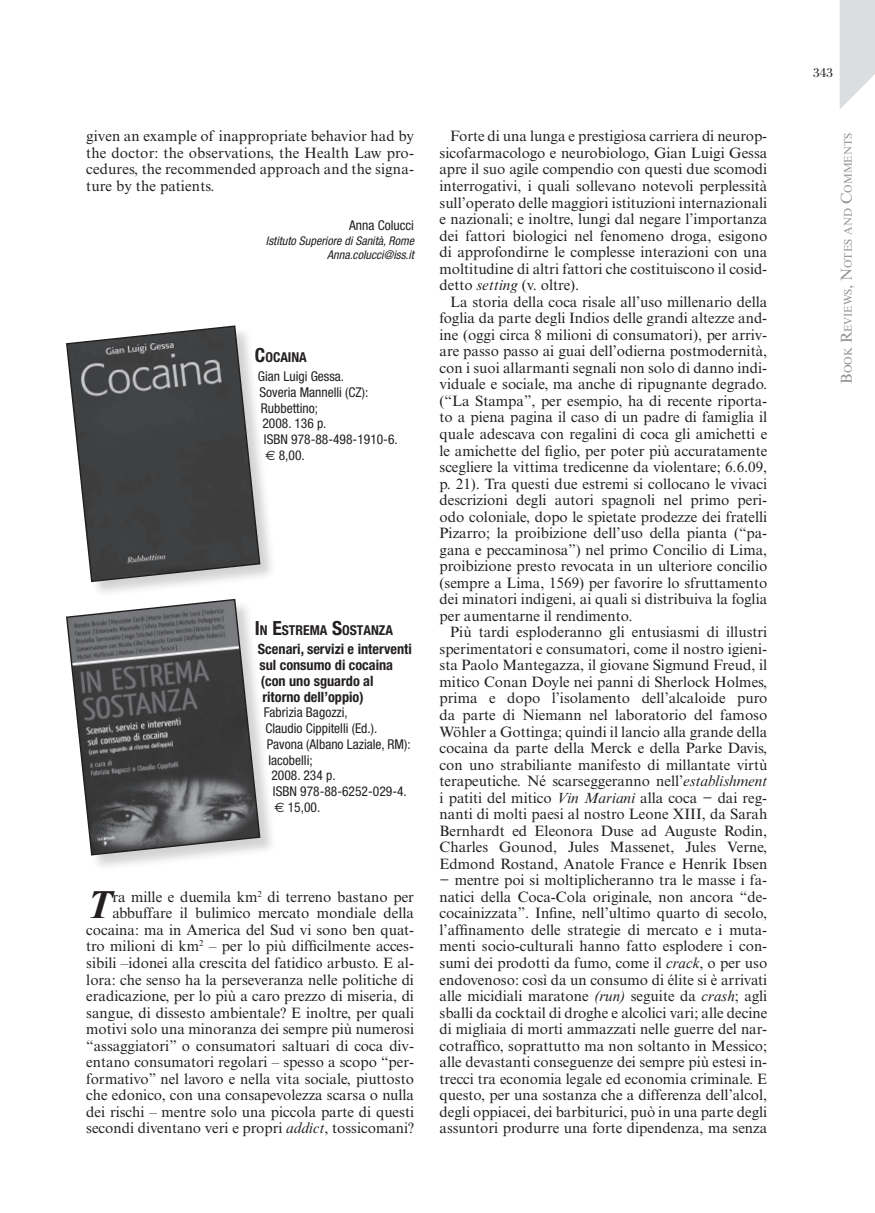
<style>
.page{position:relative;width:875px;height:1213px;background:#fff}
.page>*{position:absolute;margin:0;border:0;box-sizing:border-box;transform-origin:0 0}
.t1{font:italic 700 39px "Times New Roman MT Std";color:#231f20}
.t2{font:15px/16.5px "Times New Roman MT Std";color:#231f20;text-align:justify}
.t3{font:700 condensed 14.25px/15.8px "Helvetica Neue LT Std";color:#231f20}
.t4{font:700 condensed 13.65px "Helvetica Neue LT Std";color:#231f20}
.t5{font:condensed 13.5px "Helvetica Neue LT Std";color:#231f20}
.t6{font:13.5px "Bodoni Std";color:#231f20}
.t7{font:italic condensed 12px/14.2px "Helvetica Neue LT Std";color:#231f20;text-align:right}
.t8{font:10.95px "Times New Roman MT Std";color:#939598}
.s1{font-size:19.5px}
.s2{font-family:"Euro Sans Std";font-stretch:normal}
.s3{font-style:italic}
.s4{font-family:"Times New Roman";font-style:italic}
.s5{font-size:15.75px}
</style>
<div class="page">
<div style="left:65px;top:325px;width:213px;height:275px;background:#231f20;opacity:.2"></div>
<svg style="left:65px;top:325px;width:196px;height:258px;background:#636465"></svg>
<div style="left:65px;top:598px;width:213px;height:275px;background:#231f20;opacity:.2"></div>
<svg style="left:65px;top:598px;width:196px;height:258px;background:#737374"></svg>
<svg style="left:839px;top:0;width:36px;height:109px"></svg>
<p class="t2" style="left:86px;top:128px;width:329px">given an example of inappropriate behavior had by the doctor: the observations, the Health Law pro&shy;cedures, the recommended approach and the signa&shy;ture by the patients.</p>
<p class="t5" style="left:349px;top:217px;width:66px">Anna Colucci</p>
<p class="t7" style="left:266px;top:234px;width:149px">Istituto Superiore di Sanità, Rome<br>Anna.colucci@iss.it</p>
<p class="t4" style="left:255px;top:349px;width:53px"><span class="s1">C</span>ocaina</p>
<p class="t5" style="left:258px;top:368px;width:88px">Gian Luigi Gessa.</p>
<p class="t5" style="left:259px;top:384px;width:110px">Soveria Mannelli (CZ):</p>
<p class="t5" style="left:261px;top:400px;width:58px">Rubbettino;</p>
<p class="t5" style="left:262px;top:416px;width:66px">2008. 136 p.</p>
<p class="t5" style="left:264px;top:431px;width:135px">ISBN 978-88-498-1910-6.</p>
<p class="t5" style="left:265px;top:447px;width:41px"><span class="s2">€</span> 8,00.</p>
<p class="t4" style="left:255px;top:622px;width:140px"><span class="s1">I</span> n <span class="s1">E</span>strema <span class="s1">S</span>ostanza</p>
<p class="t3" style="left:258px;top:641px;width:155px">Scenari, servizi e interventi sul consumo di cocaina (con uno sguardo al ritorno dell’oppio)</p>
<p class="t5" style="left:264px;top:705px;width:85px">Fabrizia Bagozzi,</p>
<p class="t5" style="left:265px;top:721px;width:113px">Claudio Cippitelli (Ed.).</p>
<p class="t5" style="left:267px;top:736px;width:145px">Pavona (Albano Laziale, RM):</p>
<p class="t5" style="left:268px;top:752px;width:46px">Iacobelli;</p>
<p class="t5" style="left:271px;top:768px;width:66px">2008. 234 p.</p>
<p class="t5" style="left:273px;top:784px;width:135px">ISBN 978-88-6252-029-4.</p>
<p class="t5" style="left:274px;top:799px;width:47px"><span class="s2">€</span> 15,00.</p>
<p class="t2" style="left:86px;top:889px;width:329px;text-align:right">ra mille e duemila km<sup>2</sup> di terreno bastano per abbuffare il bulimico mercato mondiale della cocaina: ma in America del Sud vi sono ben quat&shy;tro milioni di km<sup>2</sup> – per lo più difficilmente acces&shy;sibili –idonei alla crescita del fatidico arbusto. E al&shy;lora: che senso ha la perseveranza nelle politiche di eradicazione, per lo più a caro prezzo di miseria, di sangue, di dissesto ambientale? E inoltre, per quali motivi solo una minoranza dei sempre più numerosi “assaggiatori” o consumatori saltuari di coca div&shy;entano consumatori regolari – spesso a scopo “per&shy;formativo” nel lavoro e nella vita sociale, piuttosto che edonico, con una consapevolezza scarsa o nulla dei rischi – mentre solo una piccola parte di questi secondi diventano veri e propri <span class="s3">addict</span>, tossicomani?</p>
<h1 class="t1" style="left:86px;top:882px;width:28px">T</h1>
<p class="t2" style="left:439px;top:128px;width:329px;text-indent:11px">Forte di una lunga e prestigiosa carriera di neurop&shy;sicofarmacologo e neurobiologo, Gian Luigi Gessa apre il suo agile compendio con questi due scomodi interrogativi, i quali sollevano notevoli perplessità sull’operato delle maggiori istituzioni internazionali e nazionali; e inoltre, lungi dal negare l’importanza dei fattori biologici nel fenomeno droga, esigono di approfondirne le complesse interazioni con una moltitudine di altri fattori che costituiscono il cosid&shy;detto <span class="s3">setting</span> (v. oltre).</p>
<p class="t2" style="left:439px;top:293px;width:329px;text-indent:11px">La storia della coca risale all’uso millenario della foglia da parte degli Indios delle grandi altezze and&shy;ine (oggi circa 8 milioni di consumatori), per arriv&shy;are passo passo ai guai dell’odierna postmodernità, con i suoi allarmanti segnali non solo di danno indi&shy;viduale e sociale, ma anche di ripugnante degrado. (“La Stampa”, per esempio, ha di recente riporta&shy;to a piena pagina il caso di un padre di famiglia il quale adescava con regalini di coca gli amichetti e le amichette del figlio, per poter più accuratamente scegliere la vittima tredicenne da violentare; 6.6.09, p. 21). Tra questi due estremi si collocano le vivaci descrizioni degli autori spagnoli nel primo peri&shy;odo coloniale, dopo le spietate prodezze dei fratelli Pizarro; la proibizione dell’uso della pianta (“pa&shy;gana e peccaminosa”) nel primo Concilio di Lima, proibizione presto revocata in un ulteriore concilio (sempre a Lima, 1569) per favorire lo sfruttamento dei minatori indigeni, ai quali si distribuiva la foglia per aumentarne il rendimento.</p>
<p class="t2" style="left:439px;top:624px;width:329px;text-indent:11px">Più tardi esploderanno gli entusiasmi di illustri sperimentatori e consumatori, come il nostro igieni&shy;sta Paolo Mantegazza, il giovane Sigmund Freud, il mitico Conan Doyle nei panni di Sherlock Holmes, prima e dopo l’isolamento dell’alcaloide puro da parte di Niemann nel laboratorio del famoso Wöhler a Gottinga; quindi il lancio alla grande della cocaina da parte della Merck e della Parke Davis, con uno strabiliante manifesto di millantate virtù terapeutiche. Né scarseggeranno nell’<span class="s3">establishment </span>i patiti del mitico <span class="s3">Vin Mariani</span> alla coca − dai reg&shy;nanti di molti paesi al nostro Leone XIII, da Sarah Bernhardt ed Eleonora Duse ad Auguste Rodin, Charles Gounod, Jules Massenet, Jules Verne, Edmond Rostand, Anatole France e Henrik Ibsen − mentre poi si moltiplicheranno tra le masse i fa&shy;natici della Coca-Cola originale, non ancora “de&shy;cocainizzata”. Infine, nell’ultimo quarto di secolo, l’affinamento delle strategie di mercato e i muta&shy;menti socio-culturali hanno fatto esplodere i con&shy;sumi dei prodotti da fumo, come il <span class="s4">crack</span>, o per uso endovenoso: così da un consumo di élite si è arrivati alle micidiali maratone <span class="s4">(run)</span> seguite da <span class="s4">crash</span>; agli sballi da cocktail di droghe e alcolici vari; alle decine di migliaia di morti ammazzati nelle guerre del nar&shy;cotraffico, soprattutto ma non soltanto in Messico; alle devastanti conseguenze dei sempre più estesi in&shy;trecci tra economia legale ed economia criminale. E questo, per una sostanza che a differenza dell’alcol, degli oppiacei, dei barbiturici, può in una parte degli assuntori produrre una forte dipendenza, ma senza</p>
<p class="t6" style="left:812px;top:65px;width:22px">343</p>
<p class="t8" style="left:841px;top:384px;width:252px;rotate:-90deg"><span class="s5">B</span>ook <span class="s5">R</span>eviews<span class="s5">, N</span>otes and <span class="s5">C</span>omments</p>
</div>
